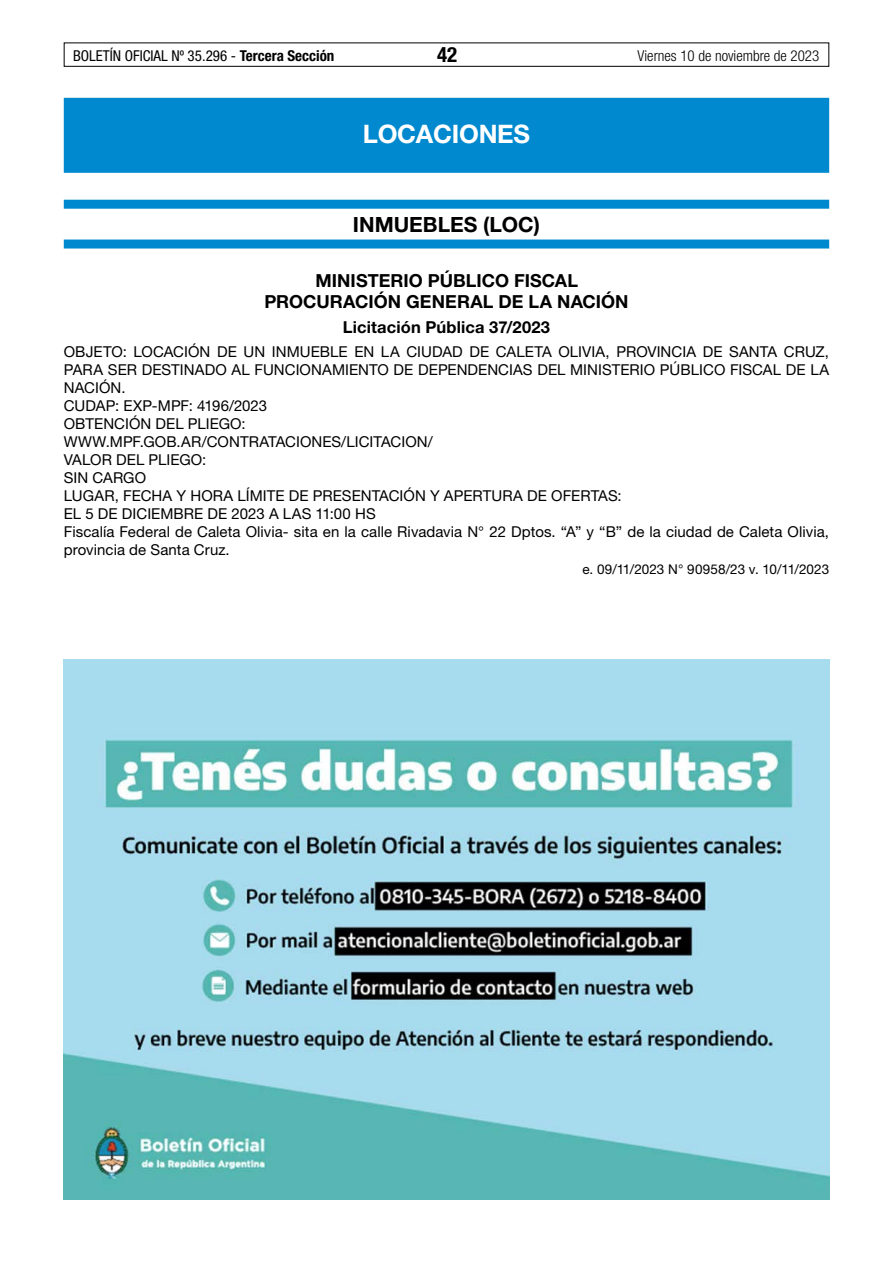
<style>
.page{position:relative;width:893px;height:1263px;background:#fff}
.page>*{position:absolute;margin:0;border:0;box-sizing:border-box;transform-origin:0 0}
.t1{font:700 25.5px "Helvetica Neue LT Std";letter-spacing:-.01em;color:#fff}
.t2{font:700 21px "Helvetica Neue LT Std";color:#000}
.t3{font:700 condensed 21px "Helvetica Neue LT Std";color:#000}
.t4{font:700 18px/21px "Helvetica Neue LT Std";letter-spacing:.005em;color:#000}
.t5{font:700 16.5px "Helvetica Neue LT Std";letter-spacing:.01em;color:#000}
.t6{font:15px/18px "Helvetica Neue LT Std";letter-spacing:.005em;color:#000}
.t7{font:condensed 15px "Helvetica Neue LT Std";color:#000}
.t8{font:300 condensed 15px "Helvetica Neue LT Std";color:#000}
.t9{font:13.5px "Helvetica Neue LT Std";letter-spacing:-.005em;color:#000}
.s1{font-weight:700}
.s2{color:#fff}
</style>
<div class="page">
<div style="left:64px;top:43px;width:765px;height:24px;border:1px solid #000"></div>
<div style="left:64px;top:98px;width:765px;height:75px;background:#0089cf"></div>
<div style="left:64px;top:200px;width:765px;height:9px;background:#0089cf"></div>
<div style="left:64px;top:240px;width:765px;height:9px;background:#0089cf"></div>
<img style="left:64px;top:659px;width:765px;height:540px">
<p class="t7" style="left:73px;top:47px;width:263px">BOLETÍN OFICIAL Nº 35.296 - <span class="s1">Tercera Sección</span></p>
<h2 class="t3" style="left:437px;top:42px;width:22px">42</h2>
<p class="t8" style="left:638px;top:47px;width:183px">Viernes 10 de noviembre de 2023</p>
<h1 class="t1" style="left:363px;top:118px;width:169px">LOCACIONES</h1>
<h2 class="t2" style="left:353px;top:212px;width:189px">INMUEBLES (LOC)</h2>
<p class="t4" style="left:264px;top:270px;width:366px;text-indent:51px">MINISTERIO PÚBLICO FISCAL <span class="s2">-<br></span>PROCURACIÓN GENERAL DE LA NACIÓN</p>
<p class="t5" style="left:343px;top:316px;width:209px">Licitación Pública 37/2023</p>
<p class="t6" style="left:64px;top:342px;width:767px">OBJETO: LOCACIÓN DE UN INMUEBLE EN LA CIUDAD DE CALETA OLIVIA, PROVINCIA DE SANTA CRUZ, PARA SER DESTINADO AL FUNCIONAMIENTO DE DEPENDENCIAS DEL MINISTERIO PÚBLICO FISCAL DE LA NACIÓN.<br>CUDAP: EXP-MPF: 4196/2023<br>OBTENCIÓN DEL PLIEGO:<br>WWW.MPF.GOB.AR/CONTRATACIONES/LICITACION/<br>VALOR DEL PLIEGO:<br>SIN CARGO<br>LUGAR, FECHA Y HORA LÍMITE DE PRESENTACIÓN Y APERTURA DE OFERTAS:<br>EL 5 DE DICIEMBRE DE 2023 A LAS 11:00 HS<br>Fiscalía Federal de Caleta Olivia- sita en la calle Rivadavia N° 22 Dptos. “A” y “B” de la ciudad de Caleta Olivia, provincia de Santa Cruz.</p>
<p class="t9" style="left:582px;top:561px;width:248px">e. 09/11/2023 N° 90958/23 v. 10/11/2023</p>
</div>
